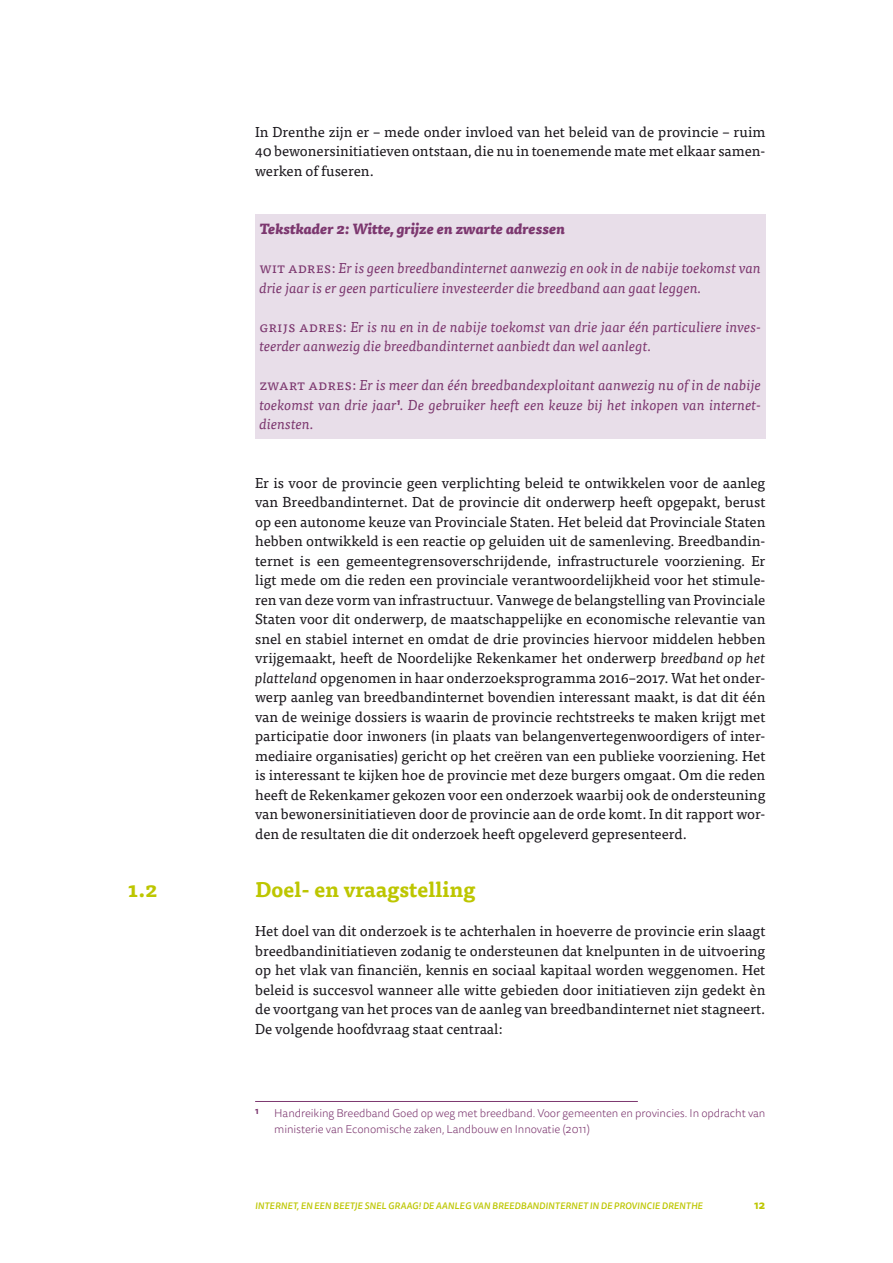
<style>
.page{position:relative;width:893px;height:1263px;background:#fff}
.page>*{position:absolute;margin:0;border:0;box-sizing:border-box;transform-origin:0 0}
.t1{font:700 21px "Tisa OT";color:#bdc600}
.t2{font:14.4px/19.5px "Tisa OT";color:#1a171c;text-align:justify}
.t3{font:italic 14.4px/19.5px "Tisa OT";color:#7c376f}
.t4{font:italic 800 14.4px "Tisa OT";color:#7c376f}
.t5{font:300 11.4px/15.9px "Tisa Sans OT";letter-spacing:-.01em;color:#7c376f}
.t6{font:700 11.4px "Tisa Sans OT";color:#bdc600}
.t7{font:italic 500 9.3px "Tisa Sans OT";letter-spacing:.01em;color:#bdc600}
.t8{font:700 9px "Tisa Sans OT";color:#7c376f}
.s1{font-style:normal}
.s2{font-style:italic}
</style>
<div class="page">
<div style="left:255px;top:214px;width:510px;height:225px;background:#e8dee9"></div>
<hr style="left:255px;top:1101px;width:383px;height:1px;background:#7c376f">
<p class="t2" style="left:255px;top:122px;width:512px">In Drenthe zijn er – mede onder invloed van het beleid van de provincie – ruim 40 bewonersinitiatieven ontstaan, die nu in toenemende mate met elkaar samen&shy;werken of fuseren.</p>
<p class="t4" style="left:259px;top:219px;width:307px">Tekstkader 2: Witte, grijze en zwarte adressen</p>
<p class="t3" style="left:259px;top:258px;width:503px"><span class="s1">wit adres:</span> Er is geen breedbandinternet aanwezig en ook in de nabije toekomst van drie jaar is er geen particuliere investeerder die breedband aan gaat leggen.</p>
<p class="t3" style="left:259px;top:317px;width:503px"><span class="s1">grijs adres:</span> Er is nu en in de nabije toekomst van drie jaar één particuliere inves&shy;teerder aanwezig die breedbandinternet aanbiedt dan wel aanlegt.</p>
<p class="t3" style="left:259px;top:375px;width:503px;text-align:justify"><span class="s1">zwart adres:</span> Er is meer dan één breedbandexploitant aanwezig nu of in de nabije toekomst van drie jaar<sup>1</sup>. De gebruiker heeft een keuze bij het inkopen van internet&shy;diensten.</p>
<p class="t2" style="left:255px;top:473px;width:512px">Er is voor de provincie geen verplichting beleid te ontwikkelen voor de aanleg van Breedbandinternet. Dat de provincie dit onderwerp heeft opgepakt, berust op een autonome keuze van Provinciale Staten. Het beleid dat Provinciale Staten hebben ontwikkeld is een reactie op geluiden uit de samenleving. Breedbandin&shy;ternet is een gemeentegrensoverschrijdende, infrastructurele voorziening. Er ligt mede om die reden een provinciale verantwoordelijkheid voor het stimule&shy;ren van deze vorm van infrastructuur. Vanwege de belangstelling van Provinciale Staten voor dit onderwerp, de maatschappelijke en economische relevantie van snel en stabiel internet en omdat de drie provincies hiervoor middelen hebben vrijgemaakt, heeft de Noordelijke Rekenkamer het onderwerp <span class="s2">breedband op het platteland</span> opgenomen in haar onderzoeksprogramma 2016–2017. Wat het onder&shy;werp aanleg van breedbandinternet bovendien interessant maakt, is dat dit één van de weinige dossiers is waarin de provincie rechtstreeks te maken krijgt met participatie door inwoners (in plaats van belangenvertegenwoordigers of inter&shy;mediaire organisaties) gericht op het creëren van een publieke voorziening. Het is interessant te kijken hoe de provincie met deze burgers omgaat. Om die reden heeft de Rekenkamer gekozen voor een onderzoek waarbij ook de ondersteuning van bewonersinitiatieven door de provincie aan de orde komt. In dit rapport wor&shy;den de resultaten die dit onderzoek heeft opgeleverd gepresenteerd.</p>
<h1 class="t1" style="left:128px;top:876px;width:32px">1.2</h1>
<h1 class="t1" style="left:255px;top:876px;width:222px">Doel- en vraagstelling</h1>
<p class="t2" style="left:255px;top:921px;width:512px">Het doel van dit onderzoek is te achterhalen in hoeverre de provincie erin slaagt breedbandinitiatieven zodanig te ondersteunen dat knelpunten in de uitvoering op het vlak van financiën, kennis en sociaal kapitaal worden weggenomen. Het beleid is succesvol wanneer alle witte gebieden door initiatieven zijn gedekt èn de voortgang van het proces van de aanleg van breedbandinternet niet stagneert.<br>De volgende hoofdvraag staat centraal:</p>
<p class="t8" style="left:255px;top:1105px;width:5px">1</p>
<p class="t5" style="left:274px;top:1106px;width:493px">Handreiking Breedband Goed op weg met breedband. Voor gemeenten en provincies. In opdracht van ministerie van Economische zaken, Landbouw en Innovatie (2011)</p>
<p class="t7" style="left:255px;top:1200px;width:449px">INTERNET, EN EEN BEETJE SNEL GRAAG! DE AANLEG VAN BREEDBANDINTERNET IN DE PROVINCIE DRENTHE</p>
<p class="t6" style="left:754px;top:1198px;width:13px">12</p>
</div>
